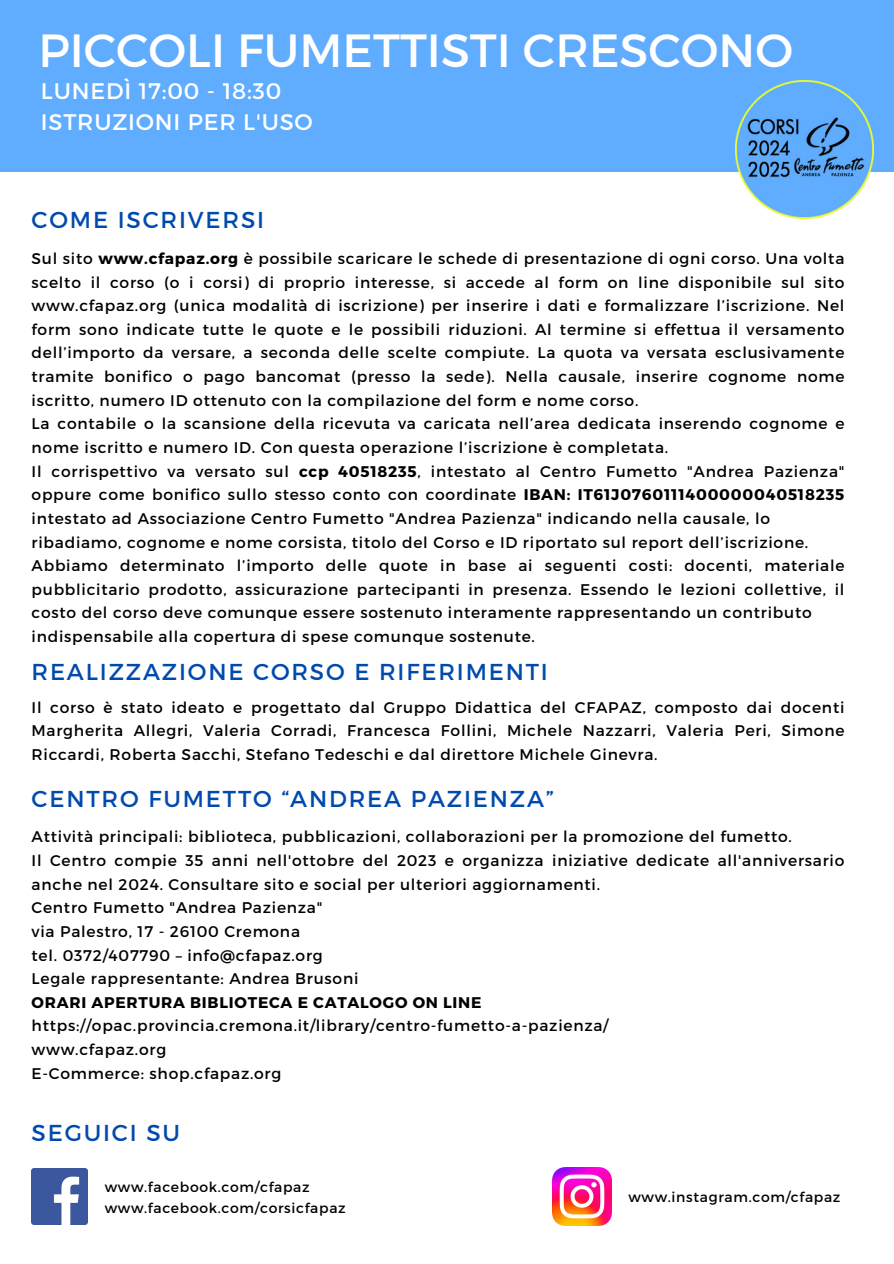
<style>
.page{position:relative;width:894px;height:1264px;background:#fff}
.page>*{position:absolute;margin:0;border:0;box-sizing:border-box;transform-origin:0 0}
.t1{font:46.5px "Montserrat";color:#fff}
.t2{font:22.95px "Montserrat";letter-spacing:.08em;color:#004aad}
.t3{font:22.5px/31.5px "Montserrat";letter-spacing:.035em;color:#fff}
.t4{font:15.45px/23.7px "Montserrat";letter-spacing:.05em;color:#000;text-align:justify}
.t5{font:700 15.45px "Montserrat";letter-spacing:.05em;color:#000}
.t6{font:13.95px "Montserrat";letter-spacing:.05em;color:#000}
.s1{font-weight:700}
</style>
<div class="page">
<div style="left:0;top:0;width:893px;height:172px;background:#60acfe"></div>
<img style="left:735px;top:80px;width:138px;height:139px">
<img style="left:32px;top:1168px;width:56px;height:56px">
<img style="left:552px;top:1167px;width:59px;height:58px">
<h1 class="t1" style="left:38px;top:20px;width:756px">PICCOLI FUMETTISTI CRESCONO</h1>
<h3 class="t3" style="left:41px;top:74px;width:273px">LUNEDÌ 17:00 - 18:30<br>ISTRUZIONI PER L'USO</h3>
<p class="t2" style="left:32px;top:205px;width:234px">COME ISCRIVERSI</p>
<h2 class="t4" style="left:32px;top:246px;width:814px">Sul sito <span class="s1">www.cfapaz.org</span> è possibile scaricare le schede di presentazione di ogni corso. Una volta scelto il corso (o i corsi) di proprio interesse, si accede al form on line disponibile sul sito www.cfapaz.org (unica modalità di iscrizione) per inserire i dati e formalizzare l’iscrizione. Nel form sono indicate tutte le quote e le possibili riduzioni. Al termine si effettua il versamento dell’importo da versare, a seconda delle scelte compiute. La quota va versata esclusivamente tramite bonifico o pago bancomat (presso la sede). Nella causale, inserire cognome nome iscritto, numero ID ottenuto con la compilazione del form e nome corso.</h2>
<p class="t4" style="left:32px;top:411px;width:814px">La contabile o la scansione della ricevuta va caricata nell’area dedicata inserendo cognome e nome iscritto e numero ID. Con questa operazione l’iscrizione è completata.</p>
<p class="t4" style="left:32px;top:458px;width:814px">Il corrispettivo va versato sul <span class="s1">ccp 40518235</span>, intestato al Centro Fumetto "Andrea Pazienza" oppure come bonifico sullo stesso conto con coordinate <span class="s1">IBAN: IT61J0760111400000040518235 </span>intestato ad Associazione Centro Fumetto "Andrea Pazienza" indicando nella causale, lo</p>
<p class="t4" style="left:32px;top:529px;width:778px">ribadiamo, cognome e nome corsista, titolo del Corso e ID riportato sul report dell’iscrizione.</p>
<p class="t4" style="left:32px;top:553px;width:814px">Abbiamo determinato l’importo delle quote in base ai seguenti costi: docenti, materiale pubblicitario prodotto, assicurazione partecipanti in presenza. Essendo le lezioni collettive, il costo del corso deve comunque essere sostenuto interamente rappresentando un contributo</p>
<p class="t4" style="left:32px;top:624px;width:505px">indispensabile alla copertura di spese comunque sostenute.</p>
<p class="t2" style="left:32px;top:657px;width:517px">REALIZZAZIONE CORSO E RIFERIMENTI</p>
<p class="t4" style="left:32px;top:694px;width:814px">Il corso è stato ideato e progettato dal Gruppo Didattica del CFAPAZ, composto dai docenti Margherita Allegri, Valeria Corradi, Francesca Follini, Michele Nazzarri, Valeria Peri, Simone Riccardi, Roberta Sacchi, Stefano Tedeschi e dal direttore Michele Ginevra.</p>
<h2 class="t2" style="left:32px;top:783px;width:523px">CENTRO FUMETTO “ANDREA PAZIENZA”</h2>
<p class="t4" style="left:32px;top:824px;width:761px">Attività principali: biblioteca, pubblicazioni, collaborazioni per la promozione del fumetto.</p>
<h2 class="t4" style="left:32px;top:847px;width:814px">Il Centro compie 35 anni nell'ottobre del 2023 e organizza iniziative dedicate all'anniversario anche nel 2024. Consultare sito e social per ulteriori aggiornamenti.</h2>
<p class="t4" style="left:32px;top:895px;width:292px">Centro Fumetto "Andrea Pazienza"</p>
<p class="t4" style="left:32px;top:918px;width:270px">via Palestro, 17 - 26100 Cremona</p>
<p class="t4" style="left:32px;top:942px;width:293px">tel. 0372/407790 – info@cfapaz.org</p>
<p class="t4" style="left:32px;top:966px;width:328px">Legale rappresentante: Andrea Brusoni</p>
<p class="t5" style="left:32px;top:992px;width:451px">ORARI APERTURA BIBLIOTECA E CATALOGO ON LINE</p>
<p class="t4" style="left:32px;top:1013px;width:578px">https://opac.provincia.cremona.it/library/centro-fumetto-a-pazienza/</p>
<p class="t4" style="left:32px;top:1036px;width:136px">www.cfapaz.org</p>
<p class="t4" style="left:32px;top:1060px;width:251px">E-Commerce: shop.cfapaz.org</p>
<p class="t2" style="left:32px;top:1118px;width:150px">SEGUICI SU</p>
<p class="t6" style="left:105px;top:1178px;width:206px">www.facebook.com/cfapaz</p>
<p class="t6" style="left:105px;top:1198px;width:242px">www.facebook.com/corsicfapaz</p>
<p class="t6" style="left:628px;top:1188px;width:213px">www.instagram.com/cfapaz</p>
</div>
